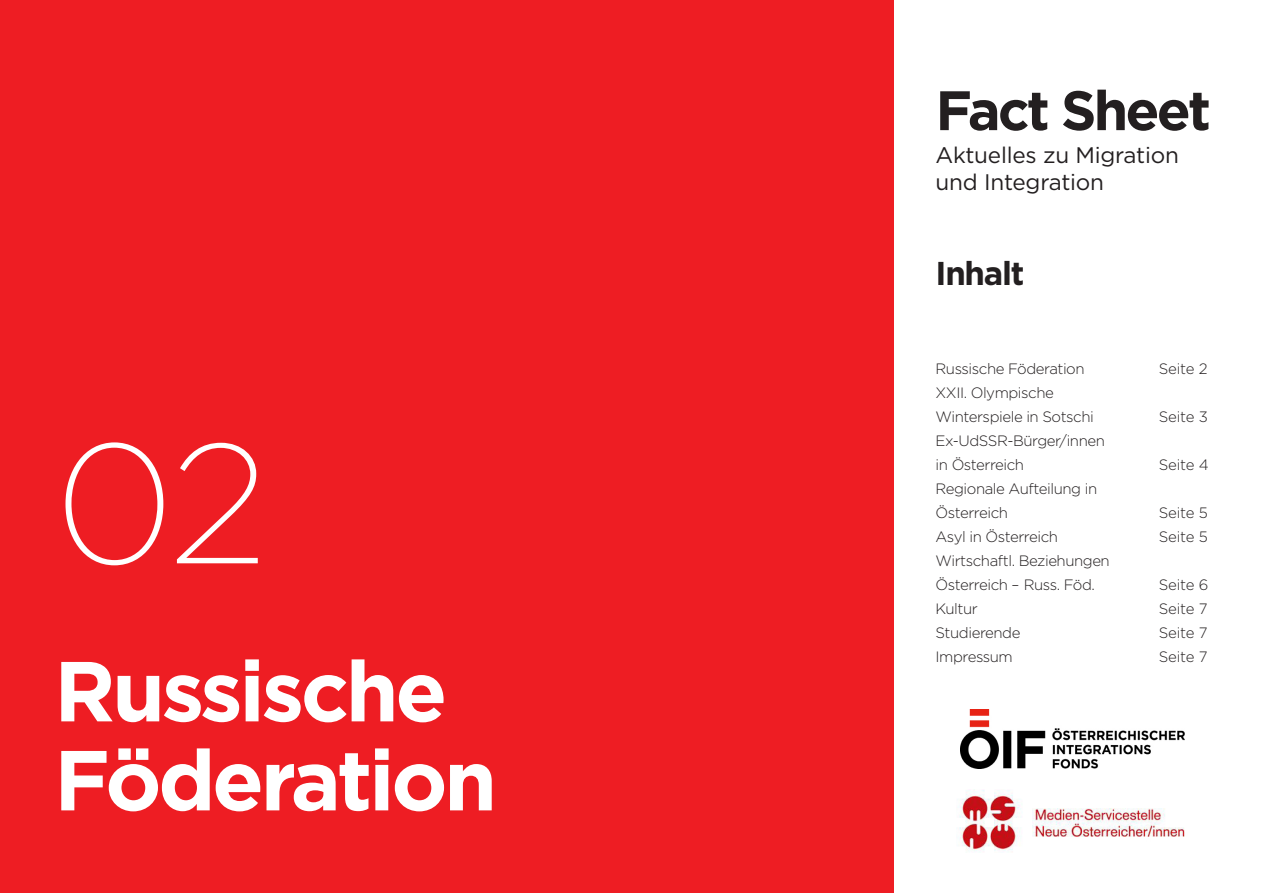
<style>
.page{position:relative;width:1263px;height:893px;background:#fff}
.page>*{position:absolute;margin:0;border:0;box-sizing:border-box;transform-origin:0 0}
.t1{font:200 169.8px "Gotham";color:#fff}
.t2{font:700 84.9px "Gotham";letter-spacing:-.04em;color:#fff}
.t3{font:700 55.5px "Gotham";letter-spacing:-.05em;color:#231f20}
.t4{font:700 33px "Gotham";letter-spacing:-.04em;color:#231f20}
.t5{font:22.5px "Gotham";letter-spacing:-.01em;color:#231f20}
.t6{font:300 15px/24px "Gotham";letter-spacing:-.03em;color:#231f20}
</style>
<div class="page">
<div style="left:0;top:0;width:893px;height:893px;background:#ee1d23"></div>
<img style="left:960px;top:710px;width:224px;height:58px">
<img style="left:958px;top:789px;width:227px;height:62px">
<p class="t1" style="left:54px;top:398px;width:215px">02</p>
<p class="t2" style="left:54px;top:635px;width:395px">Russische</p>
<p class="t2" style="left:54px;top:724px;width:444px">Föderation</p>
<p class="t3" style="left:935px;top:74px;width:277px">Fact Sheet</p>
<p class="t5" style="left:935px;top:141px;width:245px">Aktuelles zu Migration</p>
<p class="t5" style="left:935px;top:168px;width:170px">und Integration</p>
<p class="t4" style="left:935px;top:252px;width:90px">Inhalt</p>
<p class="t6" style="left:935px;top:356px;width:151px">Russische Föderation</p>
<p class="t6" style="left:935px;top:380px;width:120px">XXII. Olympische</p>
<p class="t6" style="left:935px;top:404px;width:171px">Winterspiele in Sotschi<br>Ex-UdSSR-Bürger/innen in Österreich</p>
<p class="t6" style="left:935px;top:476px;width:163px">Regionale Aufteilung in<br>Österreich</p>
<p class="t6" style="left:935px;top:524px;width:124px">Asyl in Österreich</p>
<p class="t6" style="left:935px;top:548px;width:176px">Wirtschaftl. Beziehungen<br>Österreich – Russ. Föd.</p>
<p class="t6" style="left:935px;top:596px;width:44px">Kultur</p>
<p class="t6" style="left:935px;top:620px;width:86px">Studierende</p>
<p class="t6" style="left:935px;top:644px;width:79px">Impressum</p>
<p class="t6" style="left:1159px;top:356px;width:51px">Seite 2</p>
<p class="t6" style="left:1159px;top:404px;width:51px">Seite 3</p>
<p class="t6" style="left:1159px;top:452px;width:52px">Seite 4</p>
<p class="t6" style="left:1159px;top:500px;width:51px">Seite 5</p>
<p class="t6" style="left:1159px;top:524px;width:51px">Seite 5</p>
<p class="t6" style="left:1159px;top:572px;width:51px">Seite 6</p>
<p class="t6" style="left:1159px;top:596px;width:51px">Seite 7</p>
<p class="t6" style="left:1159px;top:620px;width:51px">Seite 7</p>
<p class="t6" style="left:1159px;top:644px;width:51px">Seite 7</p>
</div>
